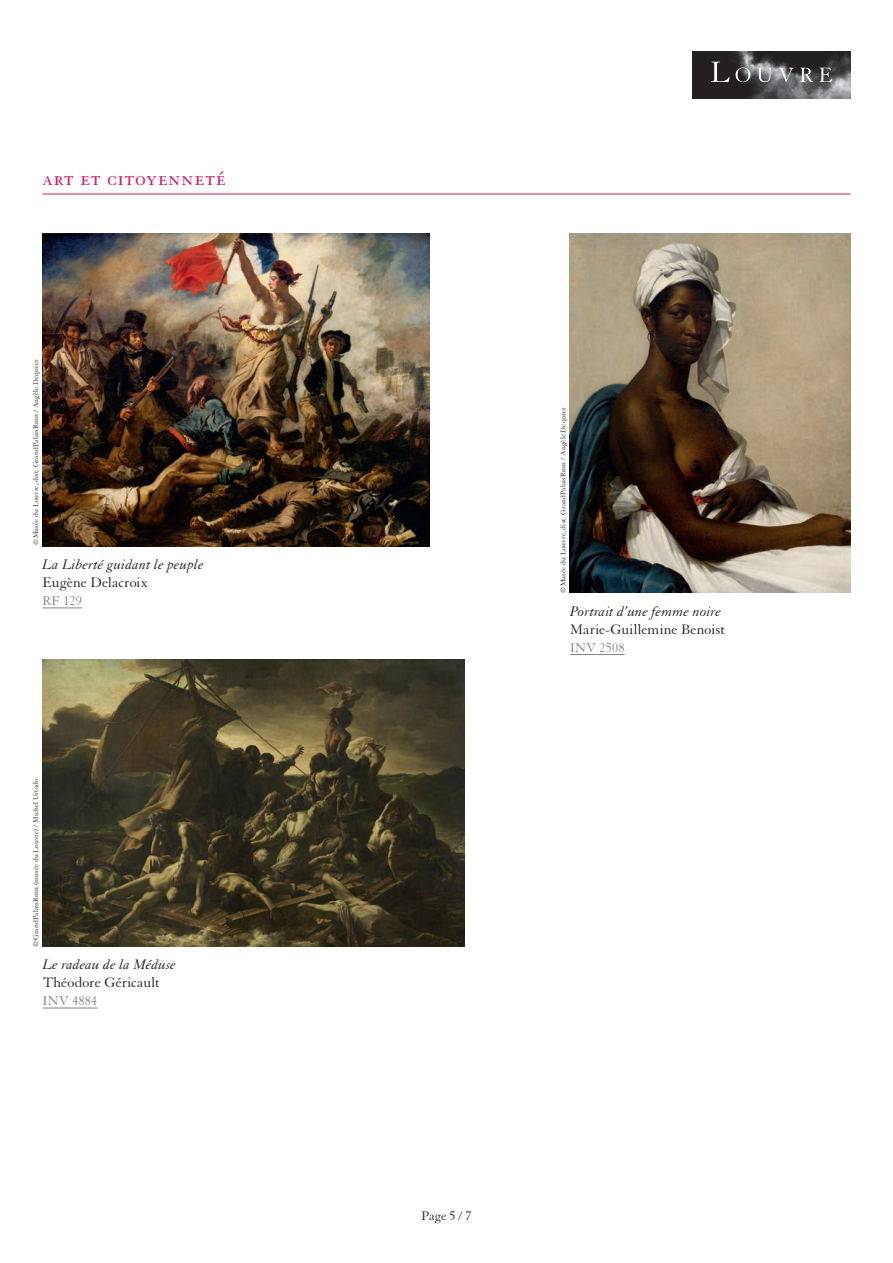
<style>
.page{position:relative;width:893px;height:1263px;background:#fff}
.page>*{position:absolute;margin:0;border:0;box-sizing:border-box;transform-origin:0 0}
.t1{font:22.5px "Granjon LT Std";color:#d71466}
.t2{font:italic 15px "Granjon LT Std";letter-spacing:.01em;color:#231f20}
.t3{font:15px "Granjon LT Std";color:#231f20}
.t4{font:13.8px "Granjon LT Std";letter-spacing:.02em;color:#808285}
.t5{font:13.5px "Granjon LT Std";color:#231f20}
.t6{font:7.5px "Granjon LT Std";letter-spacing:.015em;color:#231f20}
</style>
<div class="page">
<hr style="left:43px;top:608px;width:39px;height:1px;background:#808285">
<hr style="left:43px;top:1008px;width:54px;height:1px;background:#808285">
<hr style="left:43px;top:194px;width:807px;height:1px;background:#d71466">
<img style="left:692px;top:51px;width:158px;height:48px">
<svg style="left:711px;top:62px;width:121px;height:20px;background:#676667"></svg>
<img style="left:43px;top:234px;width:386px;height:312px">
<hr style="left:570px;top:654px;width:55px;height:1px;background:#808285">
<img style="left:43px;top:659px;width:421px;height:287px">
<img style="left:570px;top:234px;width:281px;height:359px">
<h1 class="t1" style="left:43px;top:166px;width:185px">ART ET CITOYENNETÉ</h1>
<p class="t6" style="left:32px;top:545px;width:187px;rotate:-90deg">© Musée du Louvre, dist. GrandPalaisRmn / Angèle Dequier</p>
<h2 class="t2" style="left:43px;top:556px;width:163px">La Liberté guidant le peuple</h2>
<h2 class="t3" style="left:43px;top:574px;width:107px">Eugène Delacroix</h2>
<h3 class="t4" style="left:43px;top:593px;width:41px">RF 129</h3>
<p class="t6" style="left:32px;top:947px;width:170px;rotate:-90deg">© GrandPalaisRmn (musée du Louvre) / Michel Urtado</p>
<h2 class="t2" style="left:43px;top:956px;width:135px">Le radeau de la Méduse</h2>
<h2 class="t3" style="left:43px;top:974px;width:118px">Théodore Géricault</h2>
<h3 class="t4" style="left:43px;top:993px;width:56px">INV 4884</h3>
<p class="t6" style="left:559px;top:593px;width:187px;rotate:-90deg">© Musée du Louvre, dist. GrandPalaisRmn / Angèle Dequier</p>
<h2 class="t2" style="left:570px;top:603px;width:153px">Portrait d’une femme noire</h2>
<h2 class="t3" style="left:570px;top:621px;width:156px">Marie-Guillemine Benoist</h2>
<h3 class="t4" style="left:570px;top:640px;width:56px">INV 2508</h3>
<h3 class="t5" style="left:422px;top:1209px;width:51px">Page 5 / 7</h3>
</div>
